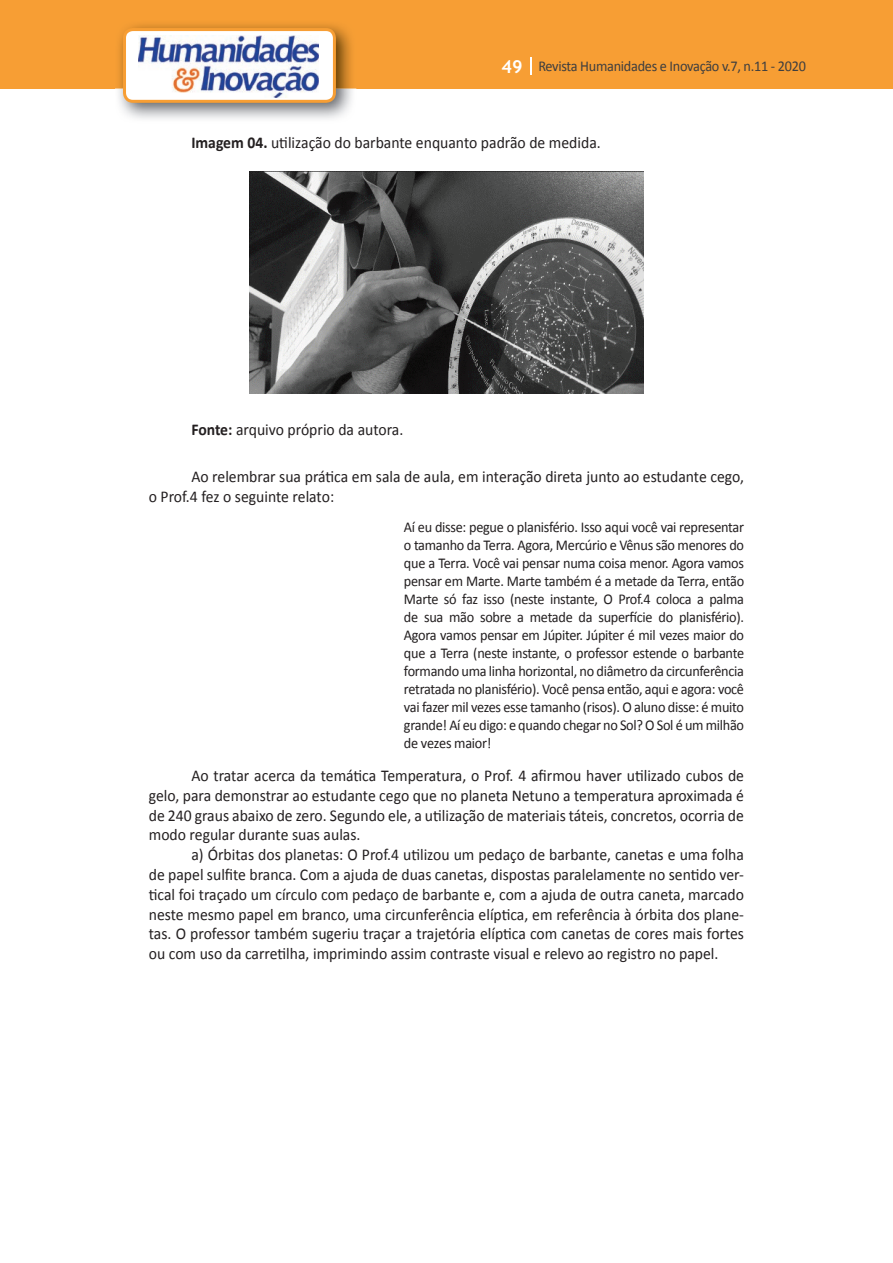
<style>
.page{position:relative;width:893px;height:1263px;background:#fff}
.page>*{position:absolute;margin:0;border:0;box-sizing:border-box;transform-origin:0 0}
.t1{font:16.5px/19.8px "Calibri";color:#231f20;text-align:justify;scale:.95 1}
.t2{font:15px/18px "Calibri";letter-spacing:-.02em;color:#231f20;text-align:justify;scale:.95 1}
.t3{font:15px "Calibri";letter-spacing:-.02em;color:#3e3e3f;scale:.95 1}
.s1{font-family:"Trebuchet MS";font-weight:700;font-size:18px;color:#fff}
.s2{font-weight:700}
</style>
<div class="page">
<div style="left:0;top:0;width:893px;height:88px;background:#f79e34"></div>
<svg style="left:530px;top:57px;width:2px;height:18px"></svg>
<img style="left:115px;top:24px;width:241px;height:95px">
<svg style="left:123px;top:28px;width:213px;height:75px"></svg>
<img style="left:249px;top:172px;width:395px;height:222px">
<p class="t3" style="left:501px;top:57px;width:322px"><span class="s1">49</span> Revista Humanidades e Inovação v.7, n.11 - 2020</p>
<p class="t1" style="left:191px;top:133px;width:432px"><span class="s2">Imagem 04.</span> utilização do barbante enquanto padrão de medida.</p>
<p class="t1" style="left:191px;top:420px;width:225px"><span class="s2">Fonte:</span> arquivo próprio da autora.</p>
<p class="t1" style="left:149px;top:466px;width:628px;text-indent:43px">Ao relembrar sua prática em sala de aula, em interação direta junto ao estudante cego, o Prof.4 fez o seguinte relato:</p>
<p class="t2" style="left:404px;top:518px;width:360px">Aí eu disse: pegue o planisfério. Isso aqui você vai representar o tamanho da Terra. Agora, Mercúrio e Vênus são menores do que a Terra. Você vai pensar numa coisa menor. Agora vamos pensar em Marte. Marte também é a metade da Terra, então Marte só faz isso (neste instante, O Prof.4 coloca a palma de sua mão sobre a metade da superfície do planisfério).<br>Agora vamos pensar em Júpiter. Júpiter é mil vezes maior do que a Terra (neste instante, o professor estende o barbante formando uma linha horizontal, no diâmetro da circunferência retratada no planisfério). Você pensa então, aqui e agora: você vai fazer mil vezes esse tamanho (risos). O aluno disse: é muito grande! Aí eu digo: e quando chegar no Sol? O Sol é um milhão de vezes maior!</p>
<p class="t1" style="left:149px;top:766px;width:628px;text-indent:43px">Ao tratar acerca da temática Temperatura, o Prof. 4 afirmou haver utilizado cubos de gelo, para demonstrar ao estudante cego que no planeta Netuno a temperatura aproximada é de 240 graus abaixo de zero. Segundo ele, a utilização de materiais táteis, concretos, ocorria de modo regular durante suas aulas.</p>
<p class="t1" style="left:149px;top:845px;width:628px;text-indent:43px">a) Órbitas dos planetas: O Prof.4 utilizou um pedaço de barbante, canetas e uma folha de papel sulfite branca. Com a ajuda de duas canetas, dispostas paralelamente no sentido ver&shy;tical foi traçado um círculo com pedaço de barbante e, com a ajuda de outra caneta, marcado neste mesmo papel em branco, uma circunferência elíptica, em referência à órbita dos plane&shy;tas. O professor também sugeriu traçar a trajetória elíptica com canetas de cores mais fortes ou com uso da carretilha, imprimindo assim contraste visual e relevo ao registro no papel.</p>
</div>
